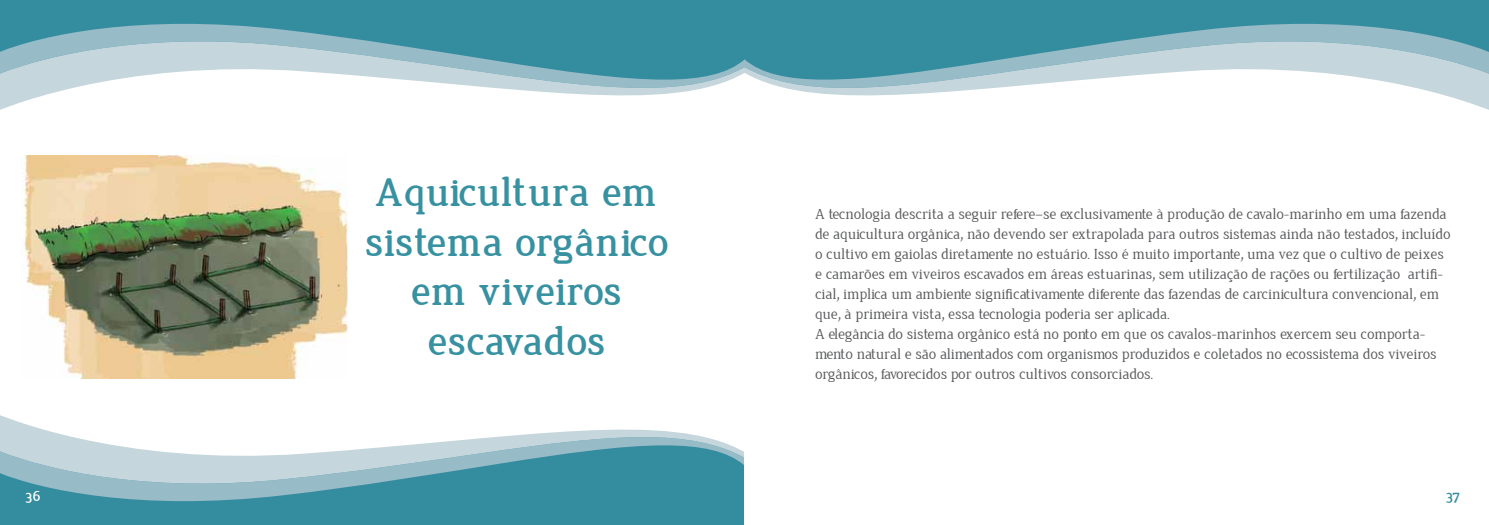
<style>
.page{position:relative;width:1489px;height:525px;background:#fff}
.page>*{position:absolute;margin:0;border:0;box-sizing:border-box;transform-origin:0 0}
.t1{font:700 41.25px/49.5px "Jura";color:#3791a1;text-align:center}
.t2{font:15px/20px "Jura";color:#58595b}
.t3{font:700 15px "Jura";color:#fff}
.t4{font:700 15px "Jura";color:#348c9f}
.s1{font-family:"Arno Pro"}
</style>
<div class="page">
<div style="left:0;top:501px;width:744px;height:23px;background:#348c9f"></div>
<svg style="left:0;top:483px;width:744px;height:18px;background:#529aab"></svg>
<svg style="left:0;top:466px;width:744px;height:17px;background:#7aaebc"></svg>
<svg style="left:0;top:415px;width:744px;height:51px"></svg>
<div style="left:0;top:0;width:1488px;height:24px;background:#348c9f"></div>
<svg style="left:0;top:24px;width:1488px;height:17px;background:#5199ab"></svg>
<svg style="left:0;top:41px;width:1488px;height:17px;background:#78adbb"></svg>
<svg style="left:0;top:58px;width:1488px;height:52px"></svg>
<img style="left:22px;top:155px;width:325px;height:223px">
<h1 class="t1" style="left:366px;top:168px;width:305px">Aquicultura em sistema orgânico em viveiros escavados</h1>
<p class="t2" style="left:815px;top:204px;width:637px">A tecnologia descrita a seguir refere–se exclusivamente à produção de cavalo-marinho em uma fazenda de aquicultura orgânica<span class="s1">,</span> não devendo ser extrapolada para outros sistemas ainda não testados<span class="s1">,</span> incluído o cultivo em gaiolas diretamente no estuário. Isso é muito importante<span class="s1">,</span> uma vez que o cultivo de peixes e camarões em viveiros escavados em áreas estuarinas<span class="s1">,</span> sem utilização de rações ou fertilização artifi&shy;cial<span class="s1">,</span> implica um ambiente significativamente diferente das fazendas de carcinicultura convencional<span class="s1">,</span> em que<span class="s1">,</span> à primeira vista<span class="s1">,</span> essa tecnologia poderia ser aplicada.<br>A elegância do sistema orgânico está no ponto em que os cavalos-marinhos exercem seu comporta&shy;mento natural e são alimentados com organismos produzidos e coletados no ecossistema dos viveiros orgânicos<span class="s1">,</span> favorecidos por outros cultivos consorciados.</p>
<p class="t3" style="left:25px;top:488px;width:16px">36</p>
<p class="t4" style="left:1445px;top:488px;width:16px">37</p>
</div>
